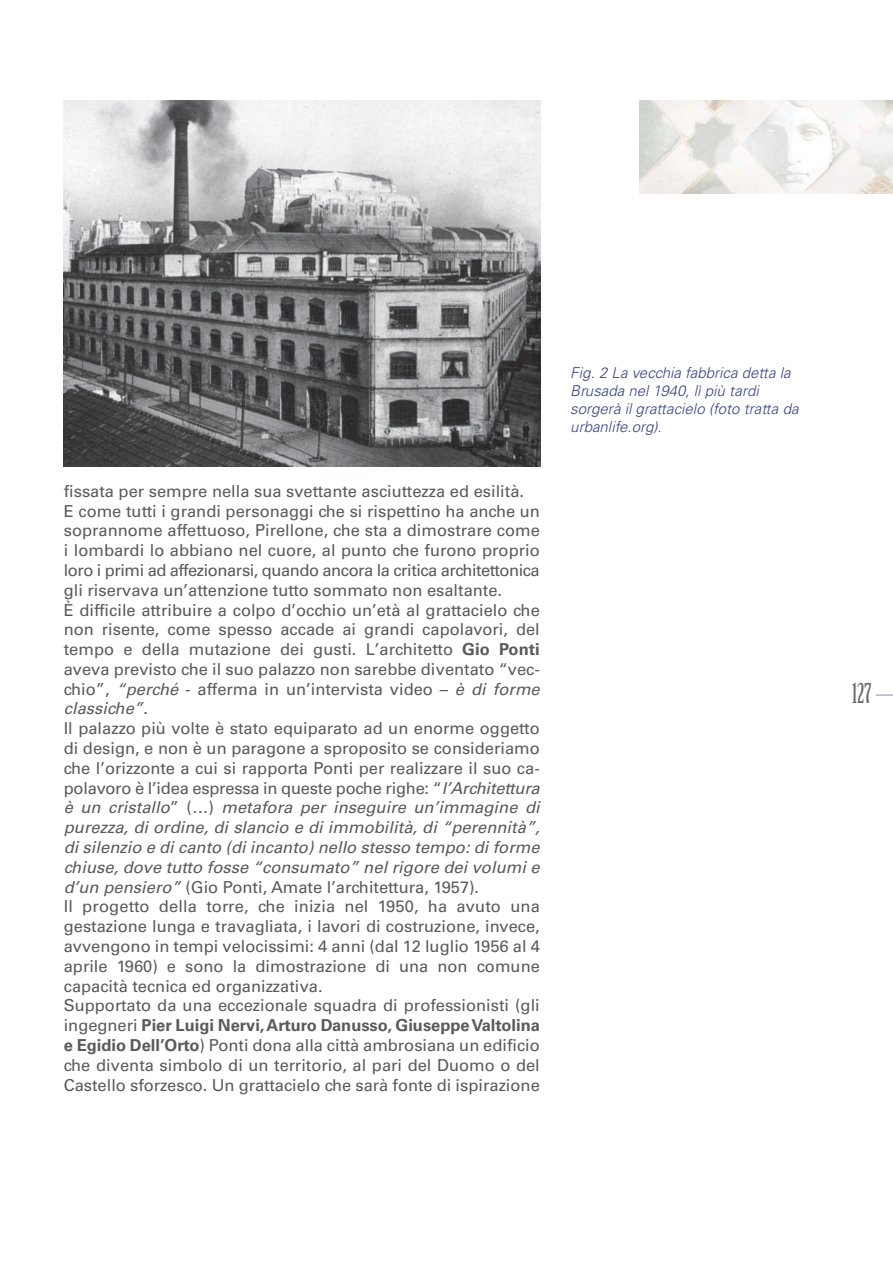
<style>
.page{position:relative;width:893px;height:1263px;background:#fff}
.page>*{position:absolute;margin:0;border:0;box-sizing:border-box;transform-origin:0 0}
.t1{font:27px "Birch Std";color:#686868}
.t2{font:16.5px/19.8px "Univers";color:#595a5c}
.t3{font:italic 300 15px/18px "Univers";color:#364482}
.s1{font-weight:700}
.s2{font-style:italic}
</style>
<div class="page">
<svg style="left:876px;top:694px;width:17px;height:2px"></svg>
<img style="left:639px;top:100px;width:254px;height:94px">
<img style="left:64px;top:100px;width:476px;height:366px">
<p class="t2" style="left:64px;top:482px;width:478px">fissata per sempre nella sua svettante asciuttezza ed esilità.<br>E come tutti i grandi personaggi che si rispettino ha anche un soprannome affettuoso, Pirellone, che sta a dimostrare come i lombardi lo abbiano nel cuore, al punto che furono proprio loro i primi ad affezionarsi, quando ancora la critica architettonica gli riservava un’attenzione tutto sommato non esaltante.<br>È difficile attribuire a colpo d’occhio un’età al grattacielo che non risente, come spesso accade ai grandi capolavori, del tempo e della mutazione dei gusti. L’architetto <span class="s1">Gio Ponti </span>aveva previsto che il suo palazzo non sarebbe diventato “vec&shy;chio”, <span class="s2">“perché</span> - afferma in un’intervista video – <span class="s2">è di forme classiche”.</span></p>
<p class="t2" style="left:64px;top:720px;width:478px">Il palazzo più volte è stato equiparato ad un enorme oggetto di design, e non è un paragone a sproposito se consideriamo che l’orizzonte a cui si rapporta Ponti per realizzare il suo ca&shy;polavoro è l’idea espressa in queste poche righe: “<span class="s2">l’Architettura è un cristallo</span>” (…) <span class="s2">metafora per inseguire un’immagine di purezza, di ordine, di slancio e di immobilità, di “perennità”, di silenzio e di canto (di incanto) nello stesso tempo: di forme chiuse, dove tutto fosse “consumato” nel rigore dei volumi e d’un pensiero”</span> (Gio Ponti, Amate l’architettura, 1957).<br>Il progetto della torre, che inizia nel 1950, ha avuto una gestazione lunga e travagliata, i lavori di costruzione, invece, avvengono in tempi velocissimi: 4 anni (dal 12 luglio 1956 al 4 aprile 1960) e sono la dimostrazione di una non comune capacità tecnica ed organizzativa.<br>Supportato da una eccezionale squadra di professionisti (gli ingegneri <span class="s1">Pier Luigi Nervi, Arturo Danusso, Giuseppe Valtolina e Egidio Dell’Orto</span>) Ponti dona alla città ambrosiana un edificio che diventa simbolo di un territorio, al pari del Duomo o del Castello sforzesco. Un grattacielo che sarà fonte di ispirazione</p>
<p class="t3" style="left:570px;top:365px;width:230px">Fig. 2 La vecchia fabbrica detta la<br>Brusada nel 1940, lì più tardi sorgerà il grattacielo (foto tratta da urbanlife.org).</p>
<h1 class="t1" style="left:852px;top:678px;width:21px">127</h1>
</div>
